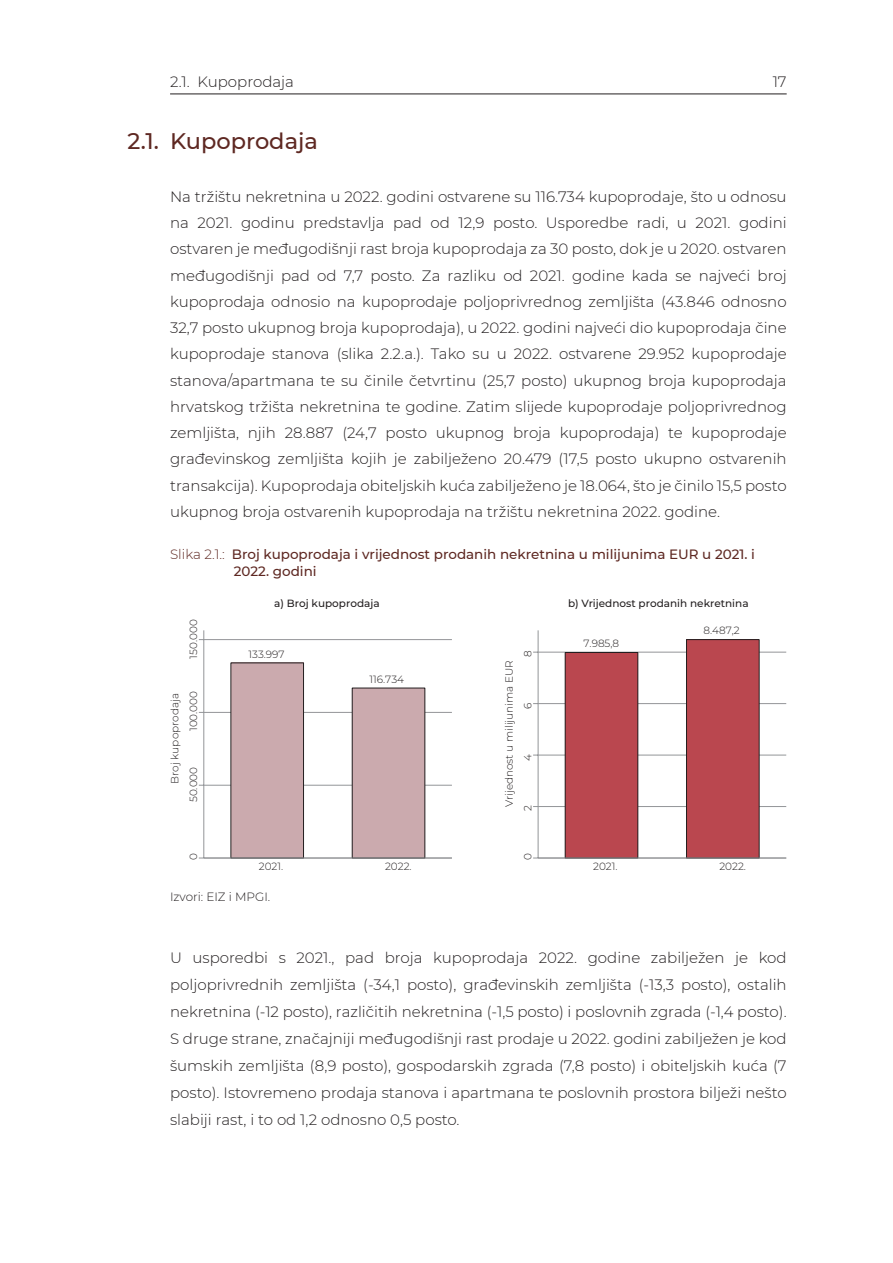
<style>
.page{position:relative;width:893px;height:1263px;background:#fff}
.page>*{position:absolute;margin:0;border:0;box-sizing:border-box;transform-origin:0 0}
.studija-naslov1{font:500 22.5px "Montserrat";color:#5e2822}
.studija-txt{font:300 15px/26.2px "Montserrat";color:#231f20;text-align:justify}
.tablica-naslov{font:500 13.5px/16.2px "Montserrat";color:#5e2822}
.izvor{font:300 12px "Montserrat";color:#231f20}
.t1{font:300 10.5px "Montserrat";color:#231f20}
.t2{font:500 10.5px "Montserrat";color:#231f20}
.s1{font-weight:300}
</style>
<div class="page">
<hr style="left:170px;top:94px;width:617px;height:1px;background:#231f20">
<hr style="left:204px;top:785px;width:248px;height:1px;background:#939598">
<hr style="left:204px;top:712px;width:248px;height:1px;background:#939598">
<hr style="left:204px;top:639px;width:248px;height:1px;background:#939598">
<div style="left:231px;top:663px;width:73px;height:195px;background:#cbaaae"></div>
<div style="left:230px;top:662px;width:74px;height:196px;border:1px solid #231f20"></div>
<div style="left:352px;top:688px;width:73px;height:170px;background:#cbaaae"></div>
<div style="left:352px;top:688px;width:73px;height:170px;border:1px solid #231f20"></div>
<hr style="left:203px;top:630px;width:1px;height:228px;background:#939598">
<hr style="left:204px;top:858px;width:248px;height:1px;background:#939598">
<hr style="left:538px;top:806px;width:248px;height:1px;background:#939598">
<hr style="left:538px;top:755px;width:248px;height:1px;background:#939598">
<hr style="left:538px;top:703px;width:248px;height:1px;background:#939598">
<hr style="left:538px;top:652px;width:248px;height:1px;background:#939598">
<div style="left:565px;top:652px;width:73px;height:206px;background:#ba474f"></div>
<div style="left:565px;top:652px;width:73px;height:206px;border:1px solid #231f20"></div>
<div style="left:686px;top:640px;width:73px;height:218px;background:#ba474f"></div>
<div style="left:686px;top:639px;width:74px;height:219px;border:1px solid #231f20"></div>
<hr style="left:538px;top:630px;width:1px;height:228px;background:#939598">
<hr style="left:538px;top:858px;width:248px;height:1px;background:#939598">
<p class="studija-txt" style="left:170px;top:68px;width:125px">2.1. Kupoprodaja</p>
<p class="studija-txt" style="left:773px;top:68px;width:16px">17</p>
<p class="studija-naslov1" style="left:128px;top:126px;width:192px">2.1. Kupoprodaja</p>
<p class="studija-txt" style="left:170px;top:183px;width:618px">Na tržištu nekretnina u 2022. godini ostvarene su 116.734 kupoprodaje, što u odnosu na 2021. godinu predstavlja pad od 12,9 posto. Usporedbe radi, u 2021. godini ostvaren je međugodišnji rast broja kupoprodaja za 30 posto, dok je u 2020. ostvaren međugodišnji pad od 7,7 posto. Za razliku od 2021. godine kada se najveći broj kupoprodaja odnosio na kupoprodaje poljoprivrednog zemljišta (43.846 odnosno 32,7 posto ukupnog broja kupoprodaja), u 2022. godini najveći dio kupoprodaja čine kupoprodaje stanova (slika 2.2.a.). Tako su u 2022. ostvarene 29.952 kupoprodaje stanova/apartmana te su činile četvrtinu (25,7 posto) ukupnog broja kupoprodaja hrvatskog tržišta nekretnina te godine. Zatim slijede kupoprodaje poljoprivrednog zemljišta, njih 28.887 (24,7 posto ukupnog broja kupoprodaja) te kupoprodaje građevinskog zemljišta kojih je zabilježeno 20.479 (17,5 posto ukupno ostvarenih transakcija). Kupoprodaja obiteljskih kuća zabilježeno je 18.064, što je činilo 15,5 posto ukupnog broja ostvarenih kupoprodaja na tržištu nekretnina 2022. godine.</p>
<p class="tablica-naslov" style="left:234px;top:546px;width:523px;text-indent:-64px"><span class="s1">Slika 2.1.:</span> Broj kupoprodaja i vrijednost prodanih nekretnina u milijunima EUR u 2021. i<br>2022. godini</p>
<p class="t1" style="left:189px;top:659px;width:41px;rotate:-90deg">1 0.000</p>
<p class="t1" style="left:189px;top:655px;width:7px;rotate:-90deg">5</p>
<p class="t1" style="left:171px;top:784px;width:92px;rotate:-90deg">Broj kupoprodaja</p>
<p class="t1" style="left:189px;top:731px;width:42px;rotate:-90deg">1 0.000</p>
<p class="t1" style="left:189px;top:727px;width:8px;rotate:-90deg">0</p>
<p class="t1" style="left:189px;top:802px;width:37px;rotate:-90deg">5 .000</p>
<p class="t1" style="left:189px;top:796px;width:8px;rotate:-90deg">0</p>
<p class="t1" style="left:189px;top:860px;width:8px;rotate:-90deg">0</p>
<p class="t2" style="left:274px;top:599px;width:107px">a) Broj kupoprodaja</p>
<p class="t1" style="left:248px;top:650px;width:38px">133.997</p>
<p class="t1" style="left:369px;top:675px;width:36px">116.734</p>
<p class="t1" style="left:259px;top:862px;width:26px">2021.</p>
<p class="t1" style="left:385px;top:862px;width:28px">2022.</p>
<p class="izvor" style="left:170px;top:889px;width:102px">Izvori: EIZ i MPGI.</p>
<p class="t1" style="left:505px;top:807px;width:148px;rotate:-90deg">Vrijednost u milijunima EUR</p>
<p class="t1" style="left:524px;top:657px;width:8px;rotate:-90deg">8</p>
<p class="t1" style="left:524px;top:709px;width:8px;rotate:-90deg">6</p>
<p class="t1" style="left:524px;top:761px;width:8px;rotate:-90deg">4</p>
<p class="t1" style="left:524px;top:811px;width:7px;rotate:-90deg">2</p>
<p class="t1" style="left:524px;top:860px;width:8px;rotate:-90deg">0</p>
<p class="t2" style="left:568px;top:599px;width:182px">b) Vrijednost prodanih nekretnina</p>
<p class="t1" style="left:583px;top:639px;width:37px">7.985,8</p>
<p class="t1" style="left:704px;top:626px;width:38px">8.487,2</p>
<p class="t1" style="left:593px;top:862px;width:26px">2021.</p>
<p class="t1" style="left:719px;top:862px;width:28px">2022.</p>
<p class="studija-txt" style="left:170px;top:944px;width:618px;line-height:27px">U usporedbi s 2021., pad broja kupoprodaja 2022. godine zabilježen je kod poljoprivrednih zemljišta (-34,1 posto), građevinskih zemljišta (-13,3 posto), ostalih nekretnina (-12 posto), različitih nekretnina (-1,5 posto) i poslovnih zgrada (-1,4 posto).<br>S druge strane, značajniji međugodišnji rast prodaje u 2022. godini zabilježen je kod šumskih zemljišta (8,9 posto), gospodarskih zgrada (7,8 posto) i obiteljskih kuća (7 posto). Istovremeno prodaja stanova i apartmana te poslovnih prostora bilježi nešto slabiji rast, i to od 1,2 odnosno 0,5 posto.</p>
</div>
